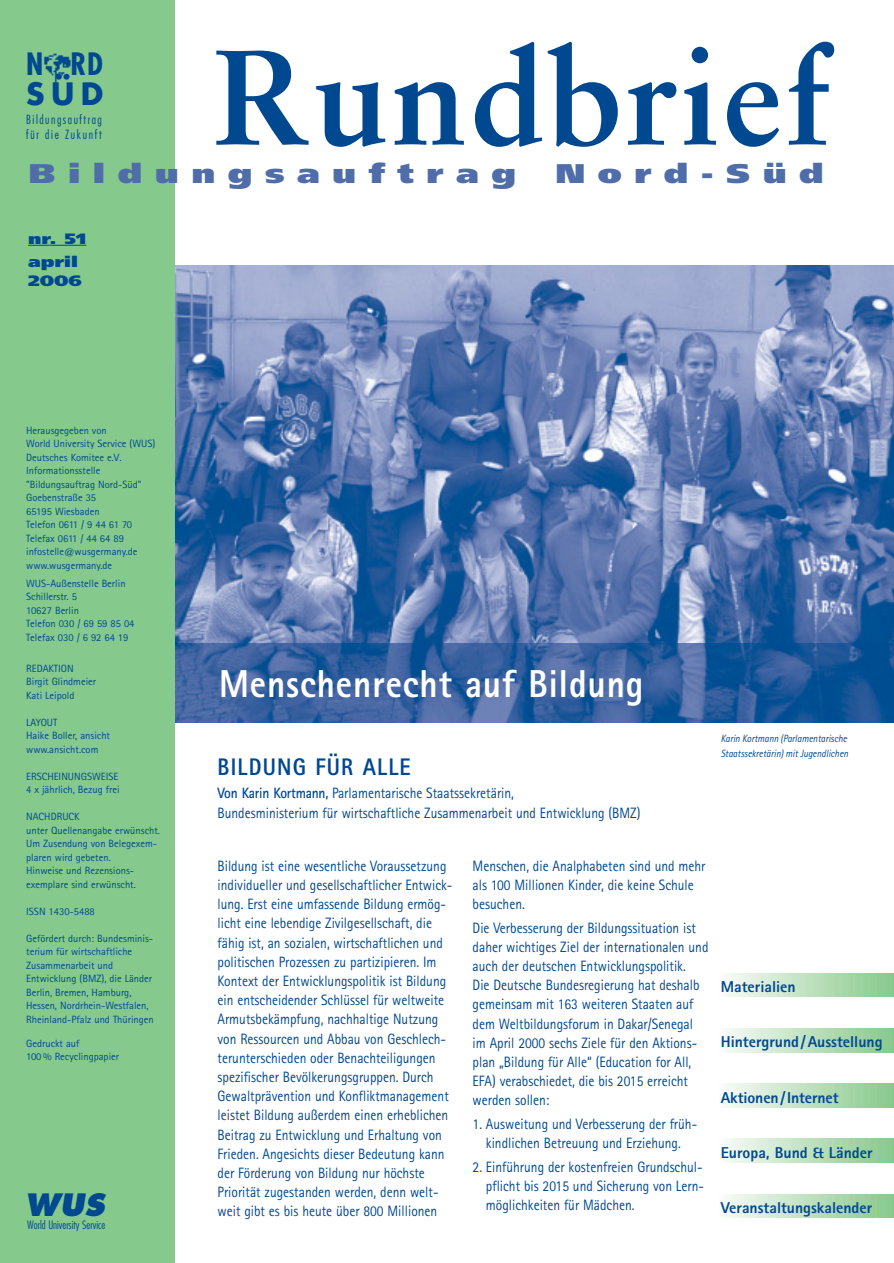
<style>
.page{position:relative;width:894px;height:1263px;background:#fff}
.page>*{position:absolute;margin:0;border:0;box-sizing:border-box;transform-origin:0 0}
.t1{font:135px "Sabon Bold Os F";letter-spacing:.02em;color:#004890}
.t2{font:800 39px "Rotis Sans Serif";letter-spacing:.03em;color:#fff;scale:.9 1}
.t3{font:700 condensed 30px "Futura";color:#004890}
.t4{font:700 30px "Futura";color:#004890}
.t5{font:italic 800 30px "Futura";color:#004890}
.t6{font:900 27px "Frutiger";letter-spacing:.355em;color:#4e6da9;scale:1.3 1}
.t7{font:800 24px "Rotis Sans Serif";letter-spacing:.055em;color:#004890;scale:.9 1}
.t8{font:800 15.75px "Rotis Sans Serif";color:#004890}
.t9{font:15px/19.2px "Rotis Sans Serif";color:#004890;scale:.9 1}
.t10{font:900 15px/23.4px "Frutiger";color:#004890;scale:1.3 1}
.t11{font:300 condensed 12.3px/15px "Futura";letter-spacing:.125em;color:#004890}
.t12{font:300 condensed 11.25px "Futura";color:#004890}
.t13{font:10.5px/13.5px "Rotis Sans Serif";color:#004890}
.t14{font:italic 10.5px/15px "Rotis Sans Serif";color:#004890;scale:.9 1}
.s1{font-weight:700}
</style>
<div class="page">
<img style="left:175px;top:265px;width:719px;height:379px">
<img style="left:175px;top:644px;width:719px;height:78px">
<div style="left:1px;top:0;width:174px;height:1263px;background:#85c98c"></div>
<svg style="left:728px;top:973px;width:166px;height:24px;background:#bde0be"></svg>
<svg style="left:728px;top:1028px;width:166px;height:24px;background:#bde0be"></svg>
<svg style="left:728px;top:1194px;width:166px;height:24px;background:#bde0be"></svg>
<img style="left:44px;top:53px;width:27px;height:29px">
<svg style="left:28px;top:245px;width:21px;height:1px"></svg>
<hr style="left:49px;top:245px;width:37px;height:1px;background:#004890">
<svg style="left:728px;top:1139px;width:166px;height:24px;background:#bde0be"></svg>
<svg style="left:728px;top:1084px;width:166px;height:23px;background:#bde0be"></svg>
<h3 class="t3" style="left:26px;top:51px;width:78px">N RD</h3>
<h3 class="t4" style="left:26px;top:81px;width:79px">SÜD</h3>
<p class="t11" style="left:26px;top:112px;width:77px">Bildungsauftrag für die Zukunft</p>
<h1 class="t1" style="left:213px;top:42px;width:618px">Rundbrief</h1>
<h3 class="t6" style="left:28px;top:163px;width:377px">Bildungsauftrag</h3>
<h3 class="t6" style="left:555px;top:163px;width:208px">Nord-Süd</h3>
<p class="t10" style="left:28px;top:228px;width:46px">nr. 51 april</p>
<p class="t10" style="left:28px;top:271px;width:43px">2006</p>
<p class="t13" style="left:26px;top:425px;width:131px">Herausgegeben von<br>World University Service (WUS)<br>Deutsches Komitee e.V.<br>Informationsstelle "Bildungsauftrag Nord-Süd"<br>Goebenstraße 35<br>65195 Wiesbaden<br>Telefon 0611 / 9 44 61 70<br>Telefax 0611 / 44 64 89 infostelle@wusgermany.de www.wusgermany.de</p>
<p class="t13" style="left:26px;top:577px;width:110px">WUS-Außenstelle Berlin<br>Schillerstr. 5<br>10627 Berlin<br>Telefon 030 / 69 59 85 04<br>Telefax 030 / 6 92 64 19</p>
<p class="t13" style="left:26px;top:663px;width:72px">REDAKTION<br>Birgit Glindmeier<br>Kati Leipold</p>
<p class="t13" style="left:26px;top:717px;width:85px">LAYOUT<br>Haike Boller, ansicht www.ansicht.com</p>
<p class="t13" style="left:26px;top:771px;width:95px">ERSCHEINUNGSWEISE<br>4 x jährlich, Bezug frei</p>
<p class="t13" style="left:26px;top:811px;width:135px">NACHDRUCK<br>unter Quellenangabe erwünscht.<br>Um Zusendung von Belegexem&shy;plaren wird gebeten.<br>Hinweise und Rezensions&shy;exemplare sind erwünscht.</p>
<p class="t13" style="left:26px;top:906px;width:70px">ISSN 1430-5488</p>
<p class="t13" style="left:26px;top:933px;width:129px">Gefördert durch: Bundesminis&shy;terium für wirtschaftliche<br>Zusammenarbeit und<br>Entwicklung (BMZ), die Länder<br>Berlin, Bremen, Hamburg,<br>Hessen, Nordrhein-Westfalen,<br>Rheinland-Pfalz und Thüringen</p>
<p class="t13" style="left:26px;top:1038px;width:95px">Gedruckt auf<br>100% Recyclingpapier</p>
<h3 class="t5" style="left:24px;top:1192px;width:81px">WUS</h3>
<p class="t12" style="left:27px;top:1220px;width:79px">World University Service</p>
<h2 class="t2" style="left:219px;top:670px;width:473px">Menschenrecht auf Bildung</h2>
<h3 class="t7" style="left:218px;top:758px;width:216px">BILDUNG FÜR ALLE</h3>
<p class="t9" style="left:218px;top:785px;width:471px"><span class="s1">Von Karin Kortmann,</span> Parlamentarische Staatssekretärin,<br>Bundesministerium für wirtschaftliche Zusammenarbeit und Entwicklung (BMZ)</p>
<p class="t14" style="left:721px;top:732px;width:143px">Karin Kortmann (Parlamentarische<br>Staatssekretärin) mit Jugendlichen</p>
<p class="t9" style="left:218px;top:858px;width:263px">Bildung ist eine wesentliche Voraussetzung individueller und gesellschaftlicher Entwick&shy;lung. Erst eine umfassende Bildung ermög&shy;licht eine lebendige Zivilgesellschaft, die fähig ist, an sozialen, wirtschaftlichen und politischen Prozessen zu partizipieren. Im Kontext der Entwicklungspolitik ist Bildung ein entscheidender Schlüssel für weltweite Armutsbekämpfung, nachhaltige Nutzung von Ressourcen und Abbau von Geschlech&shy;terunterschieden oder Benachteiligungen spezifischer Bevölkerungsgruppen. Durch Gewaltprävention und Konfliktmanagement leistet Bildung außerdem einen erheblichen Beitrag zu Entwicklung und Erhaltung von Frieden. Angesichts dieser Bedeutung kann der Förderung von Bildung nur höchste Priorität zugestanden werden, denn welt&shy;weit gibt es bis heute über 800 Millionen</p>
<p class="t9" style="left:473px;top:858px;width:260px">Menschen, die Analphabeten sind und mehr als 100 Millionen Kinder, die keine Schule besuchen.</p>
<p class="t9" style="left:473px;top:919px;width:264px">Die Verbesserung der Bildungssituation ist daher wichtiges Ziel der internationalen und auch der deutschen Entwicklungspolitik.<br>Die Deutsche Bundesregierung hat deshalb gemeinsam mit 163 weiteren Staaten auf dem Weltbildungsforum in Dakar/Senegal im April 2000 sechs Ziele für den Aktions&shy;plan „Bildung für Alle“ (Education for All, EFA) verabschiedet, die bis 2015 erreicht werden sollen:</p>
<p class="t9" style="left:473px;top:1116px;width:251px;text-align:center">1. Ausweitung und Verbesserung der früh&shy;kindlichen Betreuung und Erziehung.</p>
<p class="t9" style="left:486px;top:1158px;width:244px;text-align:justify;text-indent:-13px">2. Einführung der kostenfreien Grundschul&shy;pflicht bis 2015 und Sicherung von Lern&shy;möglichkeiten für Mädchen.</p>
<p class="t8" style="left:721px;top:981px;width:76px">Materialien</p>
<p class="t8" style="left:721px;top:1036px;width:163px">Hintergrund/Ausstellung</p>
<p class="t8" style="left:721px;top:1092px;width:119px">Aktionen/Internet</p>
<p class="t8" style="left:721px;top:1147px;width:153px">Europa, Bund &amp; Länder</p>
<p class="t8" style="left:721px;top:1202px;width:153px">Veranstaltungskalender</p>
</div>
